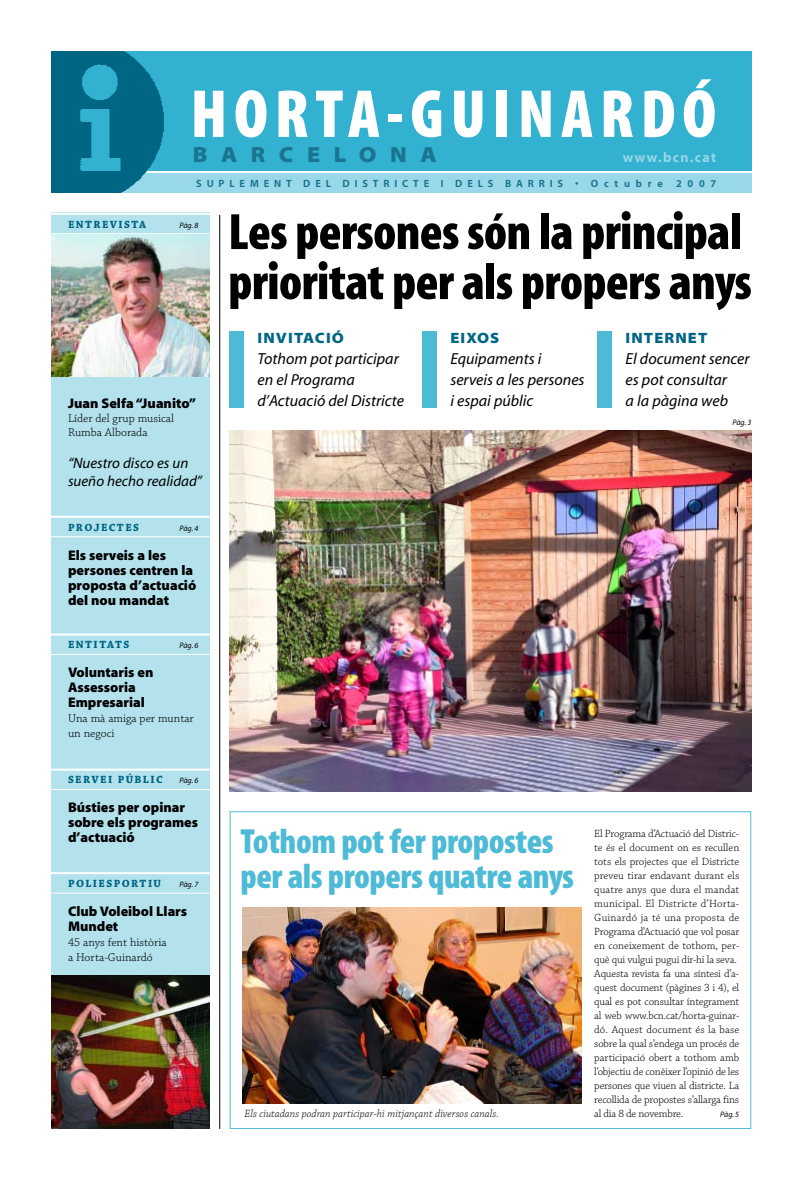
<style>
.page{position:relative;width:808px;height:1180px;background:#fff}
.page>*{position:absolute;margin:0;border:0;box-sizing:border-box;transform-origin:0 0}
.t1{font:700 condensed 68.5px "Myriad MM";letter-spacing:.095em;color:#fff}
.t2{font:700 condensed 51.5px/50px "Myriad MM";letter-spacing:-.015em;color:#000}
.t3{font:700 condensed 35px/35px "Myriad MM";letter-spacing:-.015em;color:#4dbad6}
.t4{font:800 expanded 22px "Myriad MM";letter-spacing:.615em;color:#1a7591}
.t5{font:italic 16px/21px "Myriad MM";color:#000}
.t6{font:italic 15px/18px "Myriad MM";color:#000}
.t7{font:800 expanded 15px "Myriad MM";letter-spacing:.075em;color:#006684}
.t8{font:800 14px/15px "Myriad MM";color:#000}
.t9{font:700 14px "Myriad MM";letter-spacing:.1em;color:#99d8e8}
.t10{font:12px/15px "Chaparral MM";color:#000}
.t11{font:11px/14px "Chaparral MM";letter-spacing:-.01em;color:#000}
.t12{font:italic 300 11px "Chaparral MM";letter-spacing:.005em;color:#000}
.t13{font:700 11px "Chaparral MM";letter-spacing:.125em;color:#006684}
.t14{font:700 10.5px "Myriad MM";letter-spacing:.46em;color:#1a7591}
.t15{font:italic 8px "Myriad MM";color:#000}
</style>
<div class="page">
<div style="left:51px;top:51px;width:700px;height:120px;background:#33b1d0"></div>
<div style="left:51px;top:173px;width:700px;height:20px;background:#99d8e8"></div>
<img style="left:51px;top:51px;width:113px;height:142px">
<hr style="left:220px;top:215px;width:1px;height:913px;background:#000">
<img style="left:230px;top:430px;width:521px;height:361px">
<div style="left:230px;top:331px;width:14px;height:76px;background:#4dbad6"></div>
<div style="left:422px;top:331px;width:15px;height:76px;background:#4dbad6"></div>
<div style="left:598px;top:331px;width:14px;height:76px;background:#4dbad6"></div>
<div style="left:51px;top:213px;width:159px;height:915px;background:#b3e2ed"></div>
<hr style="left:51px;top:213px;width:159px;height:2px;background:#fff">
<hr style="left:51px;top:233px;width:159px;height:1px;background:#fff">
<hr style="left:51px;top:633px;width:159px;height:2px;background:#fff">
<hr style="left:51px;top:654px;width:159px;height:1px;background:#fff">
<hr style="left:51px;top:515px;width:159px;height:2px;background:#fff">
<hr style="left:51px;top:536px;width:159px;height:1px;background:#fff">
<img style="left:51px;top:234px;width:159px;height:142px">
<div style="left:230px;top:811px;width:521px;height:317px;border:1px solid #4dbad6"></div>
<img style="left:242px;top:907px;width:340px;height:195px">
<hr style="left:51px;top:872px;width:159px;height:2px;background:#fff">
<hr style="left:51px;top:892px;width:159px;height:1px;background:#fff">
<hr style="left:51px;top:768px;width:159px;height:2px;background:#fff">
<hr style="left:51px;top:789px;width:159px;height:1px;background:#fff">
<img style="left:51px;top:975px;width:159px;height:153px">
<h1 class="t1" style="left:190px;top:89px;width:527px">HORTA-GUINARDÓ</h1>
<h3 class="t4" style="left:193px;top:146px;width:245px">BARCELONA</h3>
<p class="t14" style="left:196px;top:180px;width:468px">SUPLEMENT DEL DISTRICTE I DELS BARRIS • Octubre</p>
<p class="t14" style="left:676px;top:180px;width:42px">2007</p>
<p class="t9" style="left:623px;top:152px;width:95px">www.bcn.cat</p>
<p class="t13" style="left:68px;top:220px;width:80px">ENTREVISTA</p>
<p class="t15" style="left:179px;top:222px;width:21px">Pàg. 8</p>
<p class="t8" style="left:68px;top:396px;width:130px">Juan Selfa “Juanito”</p>
<p class="t10" style="left:68px;top:412px;width:107px;line-height:14px">Líder del grup musical<br>Rumba Alborada</p>
<h3 class="t6" style="left:68px;top:455px;width:136px">“Nuestro disco es un sueño hecho realidad”</h3>
<p class="t13" style="left:68px;top:523px;width:73px">PROJECTES</p>
<p class="t15" style="left:179px;top:525px;width:21px">Pàg. 4</p>
<p class="t8" style="left:68px;top:548px;width:130px">Els serveis a les persones centren la proposta d’actuació del nou mandat</p>
<p class="t13" style="left:68px;top:640px;width:63px">ENTITATS</p>
<p class="t15" style="left:179px;top:642px;width:21px">Pàg. 6</p>
<p class="t8" style="left:68px;top:666px;width:87px">Voluntaris en<br>Assessoria<br>Empresarial</p>
<p class="t10" style="left:68px;top:712px;width:127px">Una mà amiga per muntar un negoci</p>
<p class="t13" style="left:68px;top:775px;width:96px">SERVEI PÚBLIC</p>
<p class="t15" style="left:179px;top:777px;width:21px">Pàg. 6</p>
<p class="t8" style="left:68px;top:801px;width:132px">Bústies per opinar sobre els programes d’actuació</p>
<p class="t13" style="left:68px;top:879px;width:94px">POLIESPORTIU</p>
<p class="t15" style="left:179px;top:881px;width:21px">Pàg. 7</p>
<p class="t8" style="left:68px;top:904px;width:121px">Club Voleibol Llars<br>Mundet</p>
<p class="t10" style="left:68px;top:935px;width:100px">45 anys fent història a Horta-Guinardó</p>
<h2 class="t2" style="left:228px;top:212px;width:525px">Les persones són la principal prioritat per als propers anys</h2>
<h3 class="t7" style="left:258px;top:332px;width:88px">INVITACIÓ</h3>
<h3 class="t5" style="left:258px;top:350px;width:148px">Tothom pot participar en el Programa d’Actuació del Districte</h3>
<h3 class="t7" style="left:450px;top:332px;width:51px">EIXOS</h3>
<h3 class="t5" style="left:450px;top:350px;width:136px">Equipaments i serveis a les persones i espai públic</h3>
<h3 class="t7" style="left:626px;top:332px;width:83px">INTERNET</h3>
<h3 class="t5" style="left:626px;top:350px;width:125px">El document sencer es pot consultar<br>a la pàgina web</h3>
<p class="t15" style="left:732px;top:419px;width:21px">Pàg. 3</p>
<h3 class="t3" style="left:240px;top:826px;width:335px">Tothom pot fer propostes per als propers quatre anys</h3>
<p class="t11" style="left:594px;top:827px;width:147px">El Programa d’Actuació del Distric&shy;te és el document on es recullen tots els projectes que el Districte preveu tirar endavant durant els quatre anys que dura el mandat municipal. El Districte d’Horta-Guinardó ja té una proposta de Programa d’Actuació que vol posar en coneixement de tothom, per&shy;què qui vulgui pugui dir-hi la seva.<br>Aquesta revista fa una síntesi d’a&shy;quest document (pàgines 3 i 4), el qual es pot consultar íntegrament al web www.bcn.cat/horta-guinar&shy;dó. Aquest document és la base sobre la qual s’endega un procés de participació obert a tothom amb l’objectiu de conèixer l’opinió de les persones que viuen al districte. La recollida de propostes s’allarga fins al dia 8 de novembre.</p>
<p class="t12" style="left:244px;top:1109px;width:256px">Els ciutadans podran participar-hi mitjançant diversos canals.</p>
<p class="t15" style="left:720px;top:1111px;width:21px">Pàg. 5</p>
</div>
